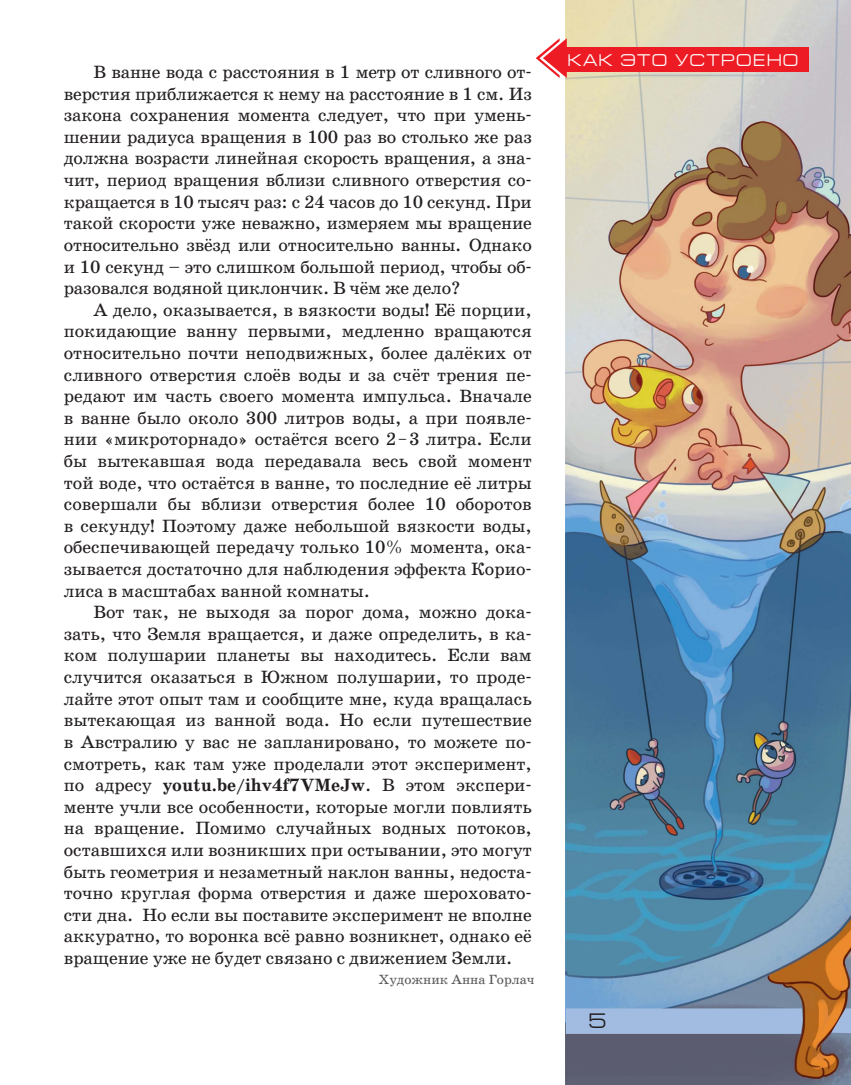
<style>
.page{position:relative;width:851px;height:1085px;background:#fff}
.page>*{position:absolute;margin:0;border:0;box-sizing:border-box;transform-origin:0 0}
.t1{font:21px "Europe Ext";color:#231f20}
.t2{font:18px/21.6px "School Book C";letter-spacing:-.005em;color:#231f20;text-align:justify}
.t3{font:16.95px "Europe Ext";letter-spacing:.075em;color:#fff}
.t4{font:13.5px "School Book AC";color:#58595b}
.s1{font-weight:700}
</style>
<div class="page">
<img style="left:566px;top:0;width:284px;height:1084px">
<div style="left:566px;top:1008px;width:236px;height:25px;background:#a1bbe1"></div>
<div style="left:564px;top:48px;width:245px;height:24px;background:#ed1c24"></div>
<svg style="left:535px;top:38px;width:31px;height:40px"></svg>
<svg style="left:831px;top:1008px;width:19px;height:25px"></svg>
<p class="t2" style="left:64px;top:62px;width:469px;text-indent:30px">В ванне вода с расстояния в 1 метр от сливного от&shy;верстия приближается к нему на расстояние в 1 см. Из закона сохранения момента следует, что при умень&shy;шении радиуса вращения в 100 раз во столько же раз должна возрасти линейная скорость вращения, а зна&shy;чит, период вращения вблизи сливного отверстия со&shy;кращается в 10 тысяч раз: с 24 часов до 10 секунд. При такой скорости уже неважно, измеряем мы вращение относительно звёзд или относительно ванны. Однако и 10 секунд – это слишком большой период, чтобы об&shy;разовался водяной циклончик. В чём же дело?</p>
<p class="t2" style="left:64px;top:300px;width:469px;text-indent:30px">А дело, оказывается, в вязкости воды! Её порции, покидающие ванну первыми, медленно вращаются относительно почти неподвижных, более далёких от сливного отверстия слоёв воды и за счёт трения пе&shy;редают им часть своего момента импульса. Вначале в ванне было около 300 литров воды, а при появле&shy;нии «микроторнадо» остаётся всего 2 – 3 литра. Если бы вытекавшая вода передавала весь свой момент той воде, что остаётся в ванне, то последние её литры совершали бы вблизи отверстия более 10 оборотов в секунду! Поэтому даже небольшой вязкости воды, обеспечивающей передачу только 10% момента, ока&shy;зывается достаточно для наблюдения эффекта Корио&shy;лиса в масштабах ванной комнаты.</p>
<p class="t2" style="left:64px;top:602px;width:469px;text-indent:30px">Вот так, не выходя за порог дома, можно дока&shy;зать, что Земля вращается, и даже определить, в ка&shy;ком полушарии планеты вы находитесь. Если вам случится оказаться в Южном полушарии, то проде&shy;лайте этот опыт там и сообщите мне, куда вращалась вытекающая из ванной вода. Но если путешествие в Австралию у вас не запланировано, то можете по&shy;смотреть, как там уже проделали этот эксперимент, по адресу <span class="s1">youtu.be/ihv4f7VMeJw</span>. В этом экспери&shy;менте учли все особенности, которые могли повлиять на вращение. Помимо случайных водных потоков, оставшихся или возникших при остывании, это могут быть геометрия и незаметный наклон ванны, недоста&shy;точно круглая форма отверстия и даже шероховато&shy;сти дна. Но если вы поставите эксперимент не вполне аккуратно, то воронка всё равно возникнет, однако её вращение уже не будет связано с движением Земли.</p>
<p class="t4" style="left:378px;top:972px;width:158px">Художник Анна Горлач</p>
<p class="t3" style="left:567px;top:51px;width:232px">КАК ЭТО УСТРОЕНО</p>
<p class="t1" style="left:588px;top:1009px;width:20px">5</p>
</div>
